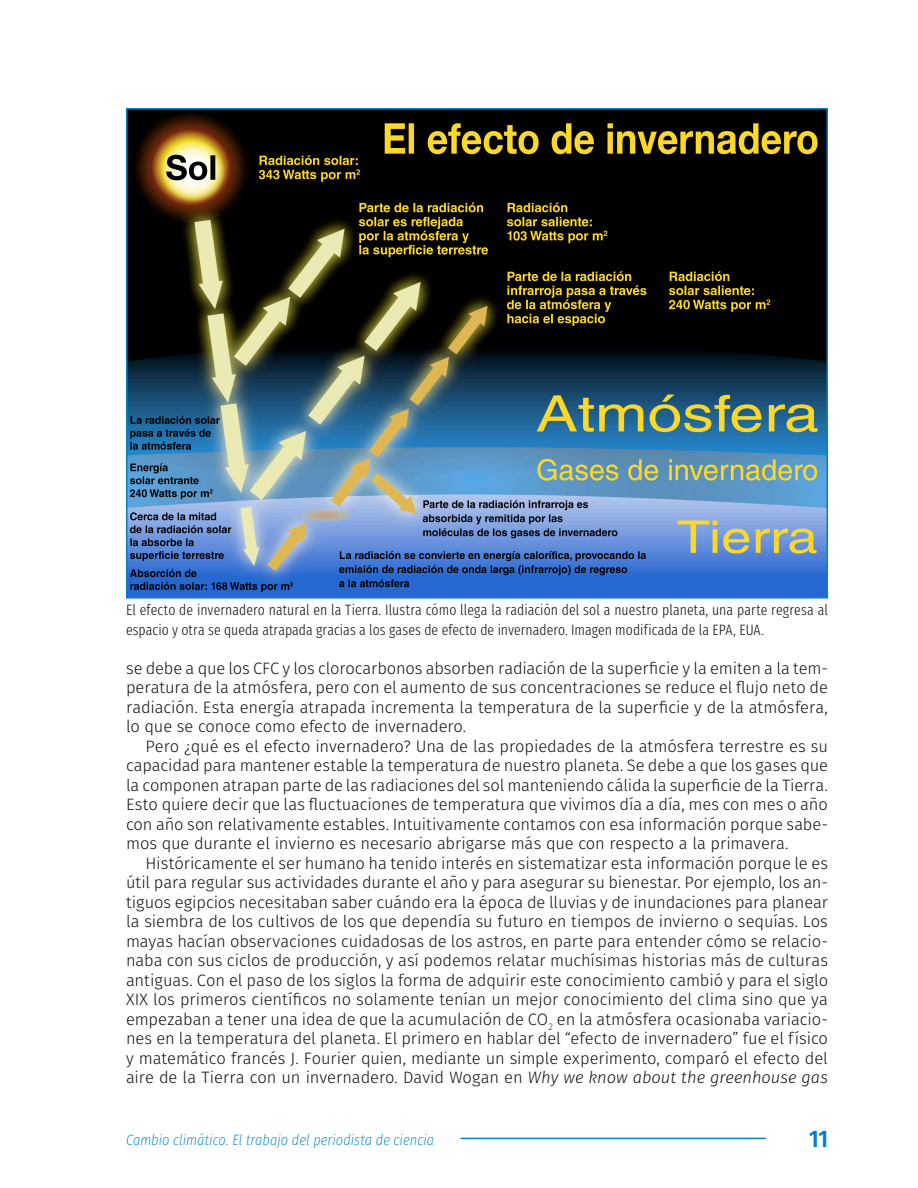
<style>
.page{position:relative;width:918px;height:1188px;background:#fff}
.page>*{position:absolute;margin:0;border:0;box-sizing:border-box;transform-origin:0 0}
.t1{font:600 24px "Fira Sans Condensed";color:#0081c9}
._10_Parrafo_Con_Sang{font:300 16.5px/19.5px "Fira Sans";color:#121212;text-align:justify}
._09_Parrafo_Inicial{font:300 16.5px/19.5px "Fira Sans";letter-spacing:-.005em;color:#121212;text-align:justify}
._15_Pies_De_Figura{font:300 15px/19.5px "Fira Sans Compressed";letter-spacing:.005em;color:#121212}
.t2{font:italic 200 15px "Fira Sans Condensed";color:#0081c9}
.s1{font-style:italic}
</style>
<div class="page">
<hr style="left:461px;top:1138px;width:304px;height:1px;background:#0081c9">
<img style="left:129px;top:111px;width:696px;height:485px">
<div style="left:126px;top:108px;width:702px;height:491px;border:2px solid #0081c9"></div>
<p class="_15_Pies_De_Figura" style="left:126px;top:600px;width:703px">El efecto de invernadero natural en la Tierra. Ilustra cómo llega la radiación del sol a nuestro planeta, una parte regresa al espacio y otra se queda atrapada gracias a los gases de efecto de invernadero. Imagen modificada de la EPA, EUA.</p>
<p class="_09_Parrafo_Inicial" style="left:126px;top:658px;width:704px">se debe a que los CFC y los clorocarbonos absorben radiación de la superficie y la emiten a la tem&shy;peratura de la atmósfera, pero con el aumento de sus concentraciones se reduce el flujo neto de radiación. Esta energía atrapada incrementa la temperatura de la superficie y de la atmósfera, lo que se conoce como efecto de invernadero.</p>
<p class="_10_Parrafo_Con_Sang" style="left:126px;top:736px;width:704px;text-indent:20px">Pero ¿qué es el efecto invernadero? Una de las propiedades de la atmósfera terrestre es su capacidad para mantener estable la temperatura de nuestro planeta. Se debe a que los gases que la componen atrapan parte de las radiaciones del sol manteniendo cálida la superficie de la Tierra.<br>Esto quiere decir que las fluctuaciones de temperatura que vivimos día a día, mes con mes o año con año son relativamente estables. Intuitivamente contamos con esa información porque sabe&shy;mos que durante el invierno es necesario abrigarse más que con respecto a la primavera.</p>
<p class="_10_Parrafo_Con_Sang" style="left:126px;top:853px;width:704px;text-indent:20px">Históricamente el ser humano ha tenido interés en sistematizar esta información porque le es útil para regular sus actividades durante el año y para asegurar su bienestar. Por ejemplo, los an&shy;tiguos egipcios necesitaban saber cuándo era la época de lluvias y de inundaciones para planear la siembra de los cultivos de los que dependía su futuro en tiempos de invierno o sequías. Los mayas hacían observaciones cuidadosas de los astros, en parte para entender cómo se relacio&shy;naba con sus ciclos de producción, y así podemos relatar muchísimas historias más de culturas antiguas. Con el paso de los siglos la forma de adquirir este conocimiento cambió y para el siglo XIX los primeros científicos no solamente tenían un mejor conocimiento del clima sino que ya empezaban a tener una idea de que la acumulación de CO<sub>2</sub> en la atmósfera ocasionaba variacio&shy;nes en la temperatura del planeta. El primero en hablar del “efecto de invernadero” fue el físico y matemático francés J. Fourier quien, mediante un simple experimento, comparó el efecto del aire de la Tierra con un invernadero. David Wogan en <span class="s1">Why we know about the greenhouse gas</span></p>
<p class="t2" style="left:126px;top:1130px;width:310px">Cambio climático. El trabajo del periodista de ciencia</p>
<h1 class="t1" style="left:809px;top:1116px;width:20px">11</h1>
</div>
